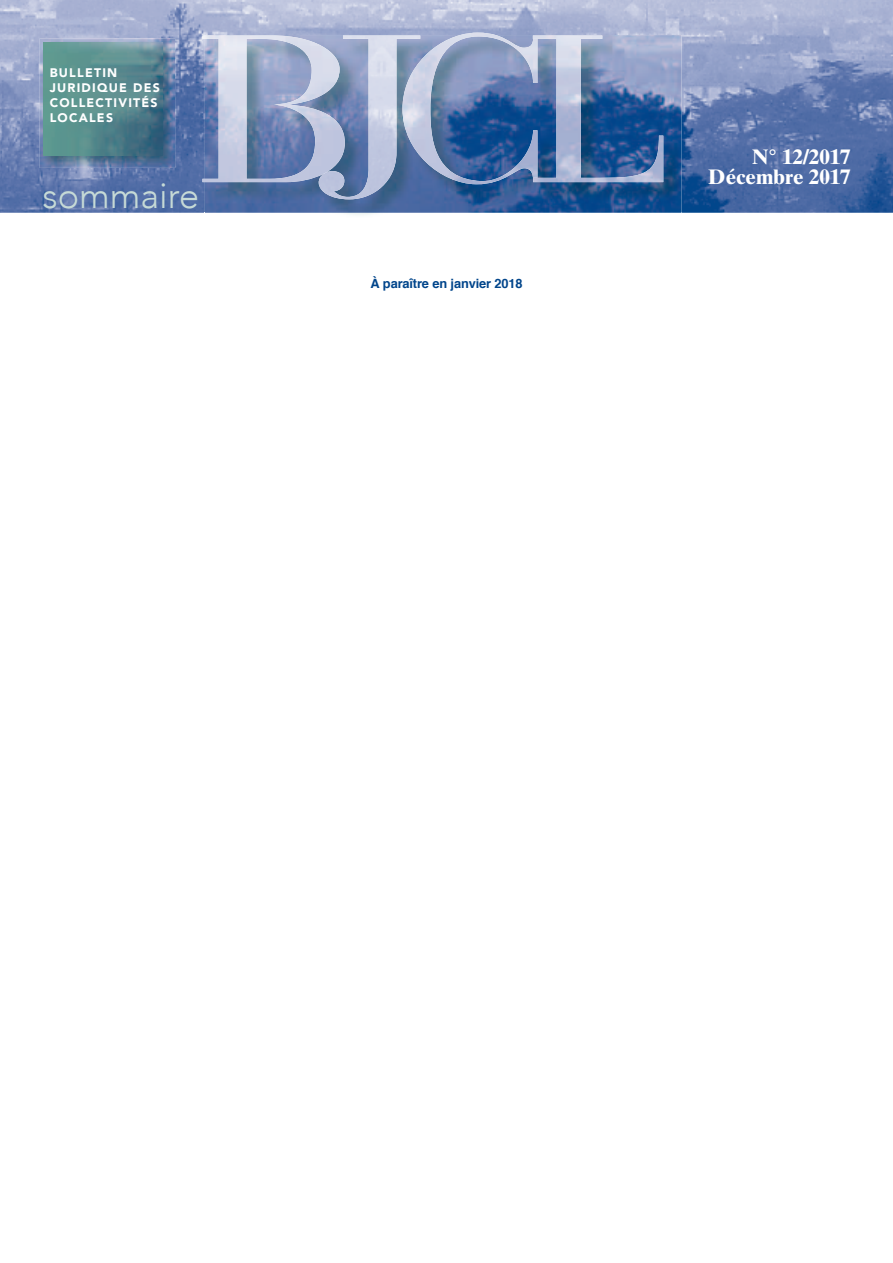
<style>
.page{position:relative;width:893px;height:1263px;background:#fff}
.page>*{position:absolute;margin:0;border:0;box-sizing:border-box;transform-origin:0 0}
.t1{font:300 36px "Avenir";color:#c6dad6}
.t2{font:700 21px/20.1px "Times Ten LT Std";color:#fff;text-align:right}
.t3{font:700 12.9px "Helvetica";letter-spacing:-.01em;color:#01458b}
.t4{font:900 12.3px/14.9px "Avenir LT Std";letter-spacing:.1em;color:#fff}
</style>
<div class="page">
<img style="left:0;top:0;width:893px;height:213px">
<img style="left:40px;top:38px;width:135px;height:130px">
<img style="left:44px;top:42px;width:119px;height:114px">
<img style="left:205px;top:35px;width:477px;height:180px">
<img style="left:319px;top:36px;width:101px;height:163px">
<img style="left:402px;top:33px;width:135px;height:151px">
<img style="left:533px;top:36px;width:130px;height:146px">
<img style="left:202px;top:36px;width:143px;height:146px">
<p class="t4" style="left:50px;top:65px;width:112px">BULLETIN<br>JURIDIQUE DES<br>COLLECTIVITÉS<br>LOCALES</p>
<h1 class="t1" style="left:43px;top:175px;width:158px">sommaire</h1>
<p class="t3" style="left:370px;top:273px;width:154px">À paraître en janvier 2018</p>
<h2 class="t2" style="left:708px;top:146px;width:144px">N° 12/2017<br>Décembre 2017</h2>
</div>
